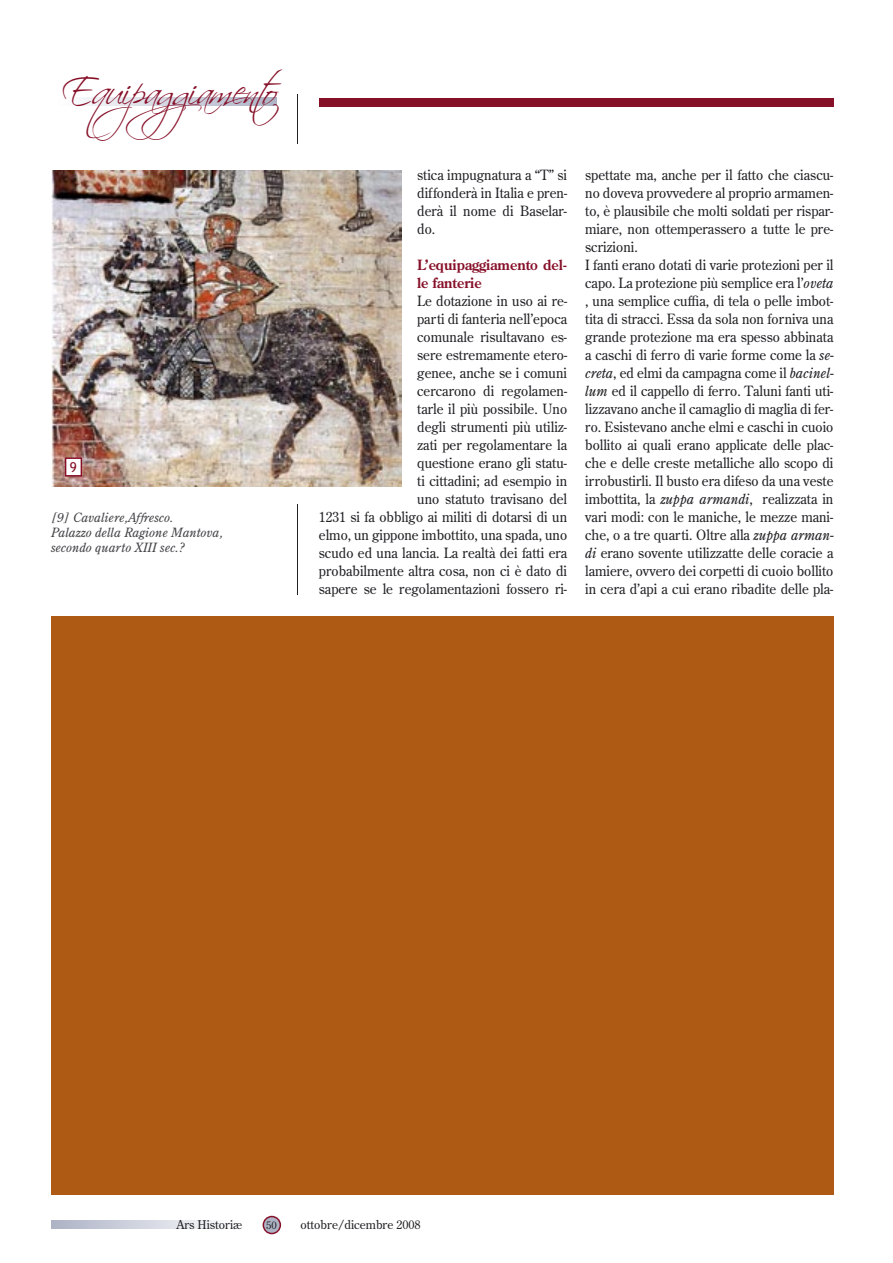
<style>
.page{position:relative;width:893px;height:1263px;background:#fff}
.page>*{position:absolute;margin:0;border:0;box-sizing:border-box;transform-origin:0 0}
.t1{font:39px "Scriptina";letter-spacing:-.085em;color:#871029}
.t2{font:14.1px/18px "Century Old Style";color:#212125;text-align:justify;scale:.96 1}
.t3{font:700 14.1px/18px "Century Old Style";color:#871029;scale:.96 1}
.t4{font:13.5px "Trebuchet MS";color:#871029}
.t5{font:italic 12.75px/15.3px "Century Old Style";color:#464448}
.t6{font:12px "Century Old Style";color:#212125}
.t7{font:10.5px "Century Old Style";color:#212125}
.s1{font-style:italic}
</style>
<div class="page">
<div style="left:319px;top:98px;width:514px;height:8px;background:#871029"></div>
<svg style="left:263px;top:1216px;width:18px;height:18px"></svg>
<svg style="left:51px;top:1220px;width:165px;height:9px"></svg>
<svg style="left:83px;top:97px;width:193px;height:9px;background:#d0d3de"></svg>
<div style="left:51px;top:617px;width:782px;height:578px;background:#ae5a15"></div>
<img style="left:51px;top:170px;width:350px;height:316px">
<hr style="left:297px;top:95px;width:1px;height:49px;background:#212125">
<hr style="left:297px;top:504px;width:1px;height:90px;background:#212125">
<svg style="left:65px;top:457px;width:17px;height:20px"></svg>
<h1 class="t1" style="left:62px;top:67px;width:222px">Equipaggiamento</h1>
<p class="t4" style="left:70px;top:459px;width:9px">9</p>
<p class="t5" style="left:51px;top:509px;width:173px">[9] Cavaliere,Affresco.<br>Palazzo della Ragione Mantova, secondo quarto XIII sec.?</p>
<p class="t2" style="left:417px;top:166px;width:158px">stica impugnatura a “T” si diffonderà in Italia e pren&shy;derà il nome di Baselar&shy;do.</p>
<p class="t3" style="left:417px;top:256px;width:158px">L’equipaggiamento del&shy;le fanterie</p>
<p class="t2" style="left:319px;top:292px;width:260px;text-align:right">Le dotazione in uso ai re-<br>parti di fanteria nell’epoca<br>comunale risultavano es-<br>sere estremamente etero-<br>genee, anche se i comuni<br>cercarono di regolamen-<br>tarle il più possibile. Uno<br>degli strumenti più utiliz-<br>zati per regolamentare la<br>questione erano gli statu-<br>ti cittadini; ad esempio in<br>uno statuto travisano del<br>1231 si fa obbligo ai militi di dotarsi di un elmo, un gippone imbottito, una spada, uno scudo ed una lancia. La realtà dei fatti era probabilmente altra cosa, non ci è dato di sapere se le regolamentazioni fossero ri-</p>
<p class="t2" style="left:585px;top:166px;width:260px;text-align:left">spettate ma, anche per il fatto che ciascu&shy;no doveva provvedere al proprio armamen&shy;to, è plausibile che molti soldati per rispar&shy;miare, non ottemperassero a tutte le pre&shy;scrizioni.<br>I fanti erano dotati di varie protezioni per il capo. La protezione più semplice era l’<span class="s1">oveta </span>, una semplice cuffia, di tela o pelle imbot&shy;tita di stracci. Essa da sola non forniva una grande protezione ma era spesso abbinata a caschi di ferro di varie forme come la <span class="s1">se&shy;creta</span>, ed elmi da campagna come il <span class="s1">bacinel&shy;lum</span> ed il cappello di ferro. Taluni fanti uti&shy;lizzavano anche il camaglio di maglia di fer&shy;ro. Esistevano anche elmi e caschi in cuoio bollito ai quali erano applicate delle plac&shy;che e delle creste metalliche allo scopo di irrobustirli. Il busto era difeso da una veste imbottita, la <span class="s1">zuppa armandi</span>, realizzata in vari modi: con le maniche, le mezze mani&shy;che, o a tre quarti. Oltre alla <span class="s1">zuppa arman&shy;di</span> erano sovente utilizzatte delle coracie a lamiere, ovvero dei corpetti di cuoio bollito in cera d’api a cui erano ribadite delle pla-</p>
<p class="t6" style="left:177px;top:1217px;width:67px">Ars Historiæ</p>
<p class="t7" style="left:266px;top:1218px;width:12px">50</p>
<p class="t6" style="left:300px;top:1217px;width:122px">ottobre/dicembre 2008</p>
</div>
